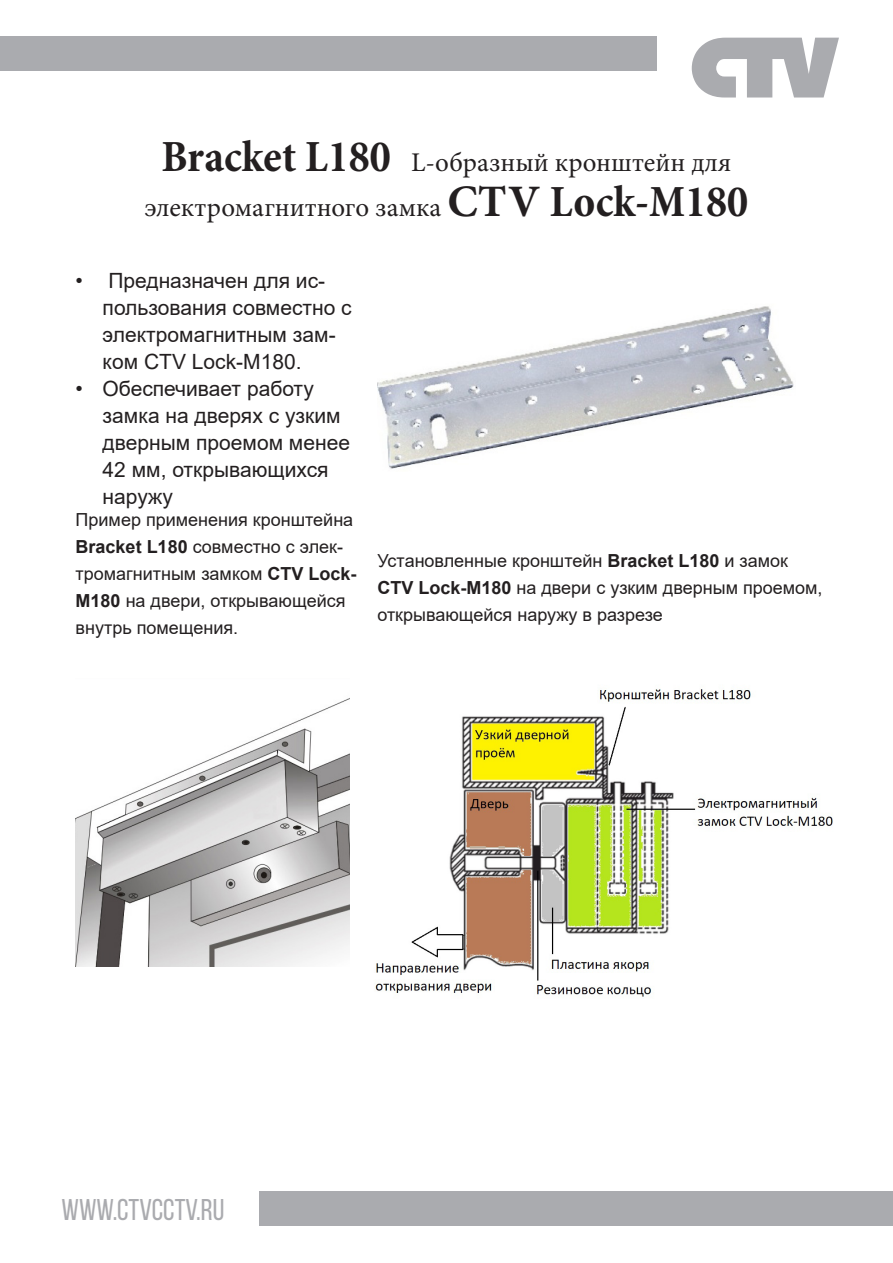
<style>
.page{position:relative;width:893px;height:1263px;background:#fff}
.page>*{position:absolute;margin:0;border:0;box-sizing:border-box;transform-origin:0 0}
.t1{font:30px "Bebas Neue";color:#aaabaf}
.t2{font:27px/45px "Minion Pro";color:#231f20;text-align:center}
.t3{font:21px/27px "Arial";color:#231f20}
.t4{font:18px/27px "Arial";color:#231f20}
.s1{font-weight:700;font-stretch:condensed;font-size:45px}
.s2{font-weight:700;font-size:45px}
.s3{font-weight:700}
</style>
<div class="page">
<svg style="left:692px;top:38px;width:147px;height:60px"></svg>
<div style="left:259px;top:1192px;width:634px;height:34px;background:#aaabaf"></div>
<div style="left:0;top:37px;width:657px;height:34px;background:#aaabaf"></div>
<img style="left:377px;top:306px;width:417px;height:163px">
<img style="left:76px;top:698px;width:274px;height:268px">
<img style="left:375px;top:689px;width:458px;height:309px">
<p class="t2" style="left:145px;top:140px;width:605px"><span class="s1">Bracket L180</span> L-образный кронштейн для электромагнитного замка <span class="s2">CTV</span> <span class="s1">Lock-M180</span></p>
<p class="t3" style="left:103px;top:267px;width:251px;text-indent:-27px">• Предназначен для ис&shy;пользования совместно с электромагнитным зам&shy;ком CTV Lock-M180.</p>
<p class="t3" style="left:103px;top:375px;width:249px;text-indent:-27px">• Обеспечивает работу замка на дверях с узким дверным проемом менее<br>42 мм, открывающихся наружу</p>
<p class="t4" style="left:76px;top:506px;width:282px">Пример применения кронштейна<br><span class="s3">Bracket L180</span> совместно с элек&shy;тромагнитным замком <span class="s3">CTV Lock-<br>M180</span> на двери, открывающейся внутрь помещения.</p>
<p class="t4" style="left:377px;top:547px;width:447px">Установленные кронштейн <span class="s3">Bracket L180</span> и замок<br><span class="s3">CTV Lock-M180</span> на двери с узким дверным проемом, открывающейся наружу в разрезе</p>
<p class="t1" style="left:62px;top:1193px;width:164px">WWW.CTVCCTV.RU</p>
</div>
